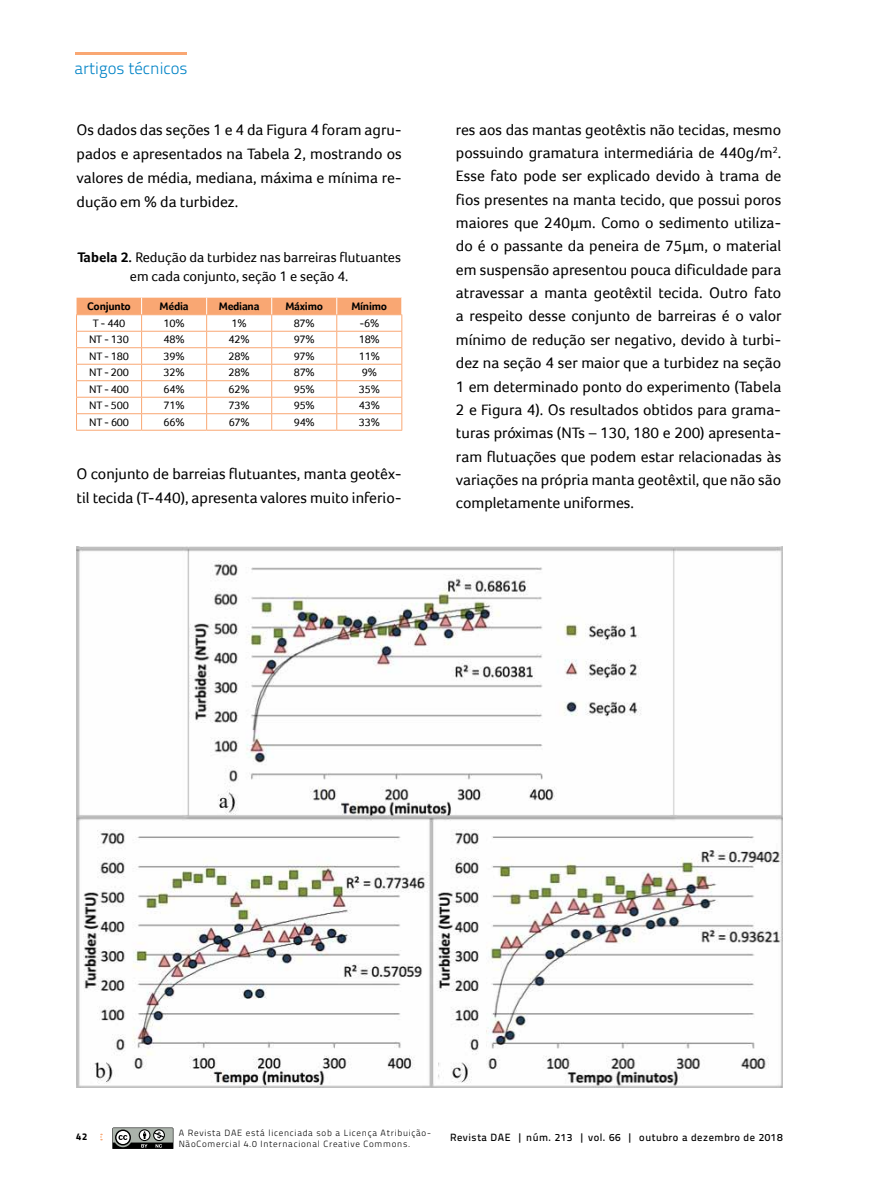
<style>
.page{position:relative;width:893px;height:1191px;background:#fff}
.page>*{position:absolute;margin:0;border:0;box-sizing:border-box;transform-origin:0 0}
.t1{font:300 16.65px "Titillium Text 22 L";color:#0083c6}
.t2{font:15.75px/23.4px "Foco";color:#000;text-align:justify}
.t3{font:14.25px/18.6px "Foco";color:#000;text-align:center}
.t4{font:11.25px "Foco";letter-spacing:-.02em;color:#000}
.t5{font:700 11.25px "Foco";letter-spacing:-.02em;color:#000}
.t6{font:500 10.5px "Titillium Text 22 L";letter-spacing:.05em;color:#000}
.t7{font:800 9.75px "Titillium Text 22 L";color:#000}
.t8{font:300 9px/10.5px "Titillium Text 22 L";letter-spacing:.08em;color:#000}
.s1{font-weight:700}
</style>
<div class="page">
<hr style="left:76px;top:430px;width:66px;height:1px;background:#f9a773">
<hr style="left:142px;top:430px;width:65px;height:1px;background:#f9a773">
<hr style="left:207px;top:430px;width:65px;height:1px;background:#f9a773">
<hr style="left:272px;top:430px;width:65px;height:1px;background:#f9a773">
<hr style="left:337px;top:430px;width:65px;height:1px;background:#f9a773">
<svg style="left:76px;top:298px;width:326px;height:132px"></svg>
<img style="left:77px;top:546px;width:705px;height:541px">
<hr style="left:75px;top:52px;width:112px;height:3px;background:#f9a773">
<svg style="left:112px;top:1127px;width:61px;height:22px"></svg>
<p class="t1" style="left:75px;top:56px;width:115px">artigos técnicos</p>
<p class="t2" style="left:77px;top:117px;width:327px;line-height:24px">Os dados das seções 1 e 4 da Figura 4 foram agru&shy;pados e apresentados na Tabela 2, mostrando os valores de média, mediana, máxima e mínima re&shy;dução em % da turbidez.</p>
<p class="t3" style="left:77px;top:248px;width:325px"><span class="s1">Tabela 2.</span> Redução da turbidez nas barreiras flutuantes em cada conjunto, seção 1 e seção 4.</p>
<p class="t5" style="left:87px;top:300px;width:45px">Conjunto</p>
<p class="t5" style="left:160px;top:300px;width:31px">Média</p>
<p class="t5" style="left:219px;top:300px;width:42px">Mediana</p>
<p class="t5" style="left:285px;top:300px;width:39px">Máximo</p>
<p class="t5" style="left:351px;top:300px;width:37px">Mínimo</p>
<p class="t4" style="left:93px;top:317px;width:34px">T - 440</p>
<p class="t4" style="left:164px;top:317px;width:23px">10%</p>
<p class="t4" style="left:232px;top:317px;width:17px">1%</p>
<p class="t4" style="left:294px;top:317px;width:23px">87%</p>
<p class="t4" style="left:359px;top:317px;width:21px">-6%</p>
<p class="t4" style="left:89px;top:333px;width:41px">NT - 130</p>
<p class="t4" style="left:164px;top:333px;width:23px">48%</p>
<p class="t4" style="left:229px;top:333px;width:23px">42%</p>
<p class="t4" style="left:294px;top:333px;width:23px">97%</p>
<p class="t4" style="left:359px;top:333px;width:23px">18%</p>
<p class="t4" style="left:89px;top:350px;width:41px">NT - 180</p>
<p class="t4" style="left:164px;top:350px;width:23px">39%</p>
<p class="t4" style="left:229px;top:350px;width:23px">28%</p>
<p class="t4" style="left:294px;top:350px;width:23px">97%</p>
<p class="t4" style="left:359px;top:350px;width:23px">11%</p>
<p class="t4" style="left:89px;top:366px;width:41px">NT - 200</p>
<p class="t4" style="left:164px;top:366px;width:23px">32%</p>
<p class="t4" style="left:229px;top:366px;width:23px">28%</p>
<p class="t4" style="left:294px;top:366px;width:23px">87%</p>
<p class="t4" style="left:362px;top:366px;width:17px">9%</p>
<p class="t4" style="left:89px;top:383px;width:41px">NT - 400</p>
<p class="t4" style="left:164px;top:383px;width:23px">64%</p>
<p class="t4" style="left:229px;top:383px;width:23px">62%</p>
<p class="t4" style="left:294px;top:383px;width:23px">95%</p>
<p class="t4" style="left:359px;top:383px;width:23px">35%</p>
<p class="t4" style="left:89px;top:399px;width:41px">NT - 500</p>
<p class="t4" style="left:164px;top:399px;width:23px">71%</p>
<p class="t4" style="left:229px;top:399px;width:23px">73%</p>
<p class="t4" style="left:294px;top:399px;width:23px">95%</p>
<p class="t4" style="left:359px;top:399px;width:23px">43%</p>
<p class="t4" style="left:89px;top:416px;width:41px">NT - 600</p>
<p class="t4" style="left:164px;top:416px;width:23px">66%</p>
<p class="t4" style="left:229px;top:416px;width:23px">67%</p>
<p class="t4" style="left:294px;top:416px;width:23px">94%</p>
<p class="t4" style="left:359px;top:416px;width:23px">33%</p>
<p class="t2" style="left:77px;top:461px;width:327px;line-height:24px">O conjunto de barreias flutuantes, manta geotêx&shy;til tecida (T-440), apresenta valores muito inferio-</p>
<p class="t2" style="left:456px;top:117px;width:327px">res aos das mantas geotêxtis não tecidas, mesmo possuindo gramatura intermediária de 440g/m<sup>2</sup>.<br>Esse fato pode ser explicado devido à trama de fios presentes na manta tecido, que possui poros maiores que 240µm. Como o sedimento utiliza&shy;do é o passante da peneira de 75µm, o material em suspensão apresentou pouca dificuldade para atravessar a manta geotêxtil tecida. Outro fato a respeito desse conjunto de barreiras é o valor mínimo de redução ser negativo, devido à turbi&shy;dez na seção 4 ser maior que a turbidez na seção 1 em determinado ponto do experimento (Tabela 2 e Figura 4). Os resultados obtidos para grama&shy;turas próximas (NTs – 130, 180 e 200) apresenta&shy;ram flutuações que podem estar relacionadas às variações na própria manta geotêxtil, que não são completamente uniformes.</p>
<p class="t7" style="left:76px;top:1129px;width:13px">42</p>
<p class="t8" style="left:179px;top:1127px;width:254px">A Revista DAE está licenciada sob a Licença Atribuição-<br>NãoComercial 4.0 Internacional Creative Commons.</p>
<p class="t6" style="left:450px;top:1129px;width:334px">Revista DAE | núm. 213 | vol. 66 | outubro a dezembro de 2018</p>
</div>
